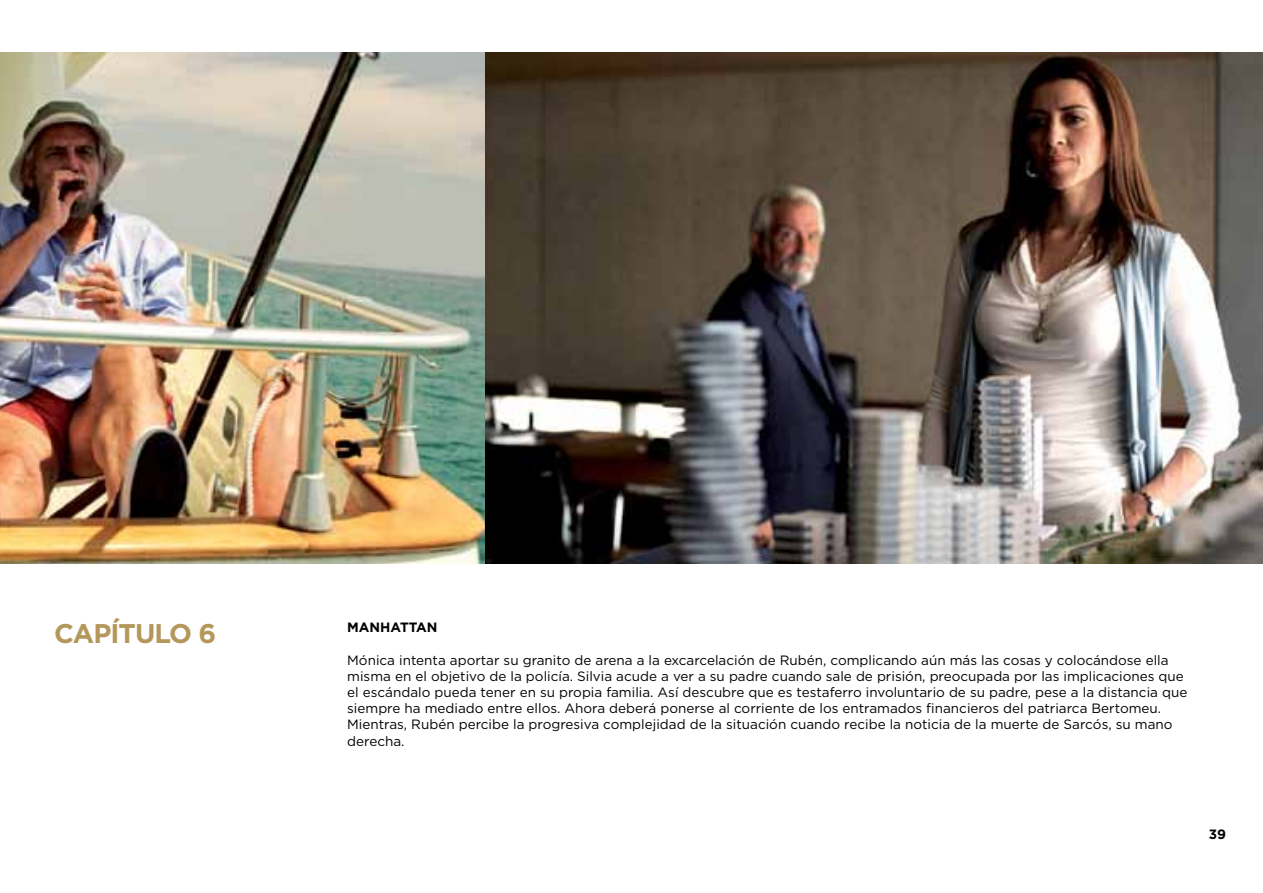
<style>
.page{position:relative;width:1263px;height:893px;background:#fff}
.page>*{position:absolute;margin:0;border:0;box-sizing:border-box;transform-origin:0 0}
.t1{font:700 27px "Gotham";letter-spacing:-.035em;color:#b4975a}
.t2{font:13.5px/16.2px "Gotham";color:#000}
.t3{font:700 13.5px "Gotham";color:#000}
</style>
<div class="page">
<img style="left:485px;top:53px;width:778px;height:510px">
<img style="left:0;top:53px;width:485px;height:510px">
<h1 class="t1" style="left:54px;top:618px;width:164px">CAPÍTULO 6</h1>
<p class="t3" style="left:347px;top:620px;width:92px">MANHATTAN</p>
<p class="t2" style="left:347px;top:651px;width:842px">Mónica intenta aportar su granito de arena a la excarcelación de Rubén, complicando aún más las cosas y colocándose ella misma en el objetivo de la policía. Silvia acude a ver a su padre cuando sale de prisión, preocupada por las implicaciones que el escándalo pueda tener en su propia familia. Así descubre que es testaferro involuntario de su padre, pese a la distancia que siempre ha mediado entre ellos. Ahora deberá ponerse al corriente de los entramados financieros del patriarca Bertomeu.<br>Mientras, Rubén percibe la progresiva complejidad de la situación cuando recibe la noticia de la muerte de Sarcós, su mano derecha.</p>
<p class="t3" style="left:1209px;top:826px;width:19px">39</p>
</div>
